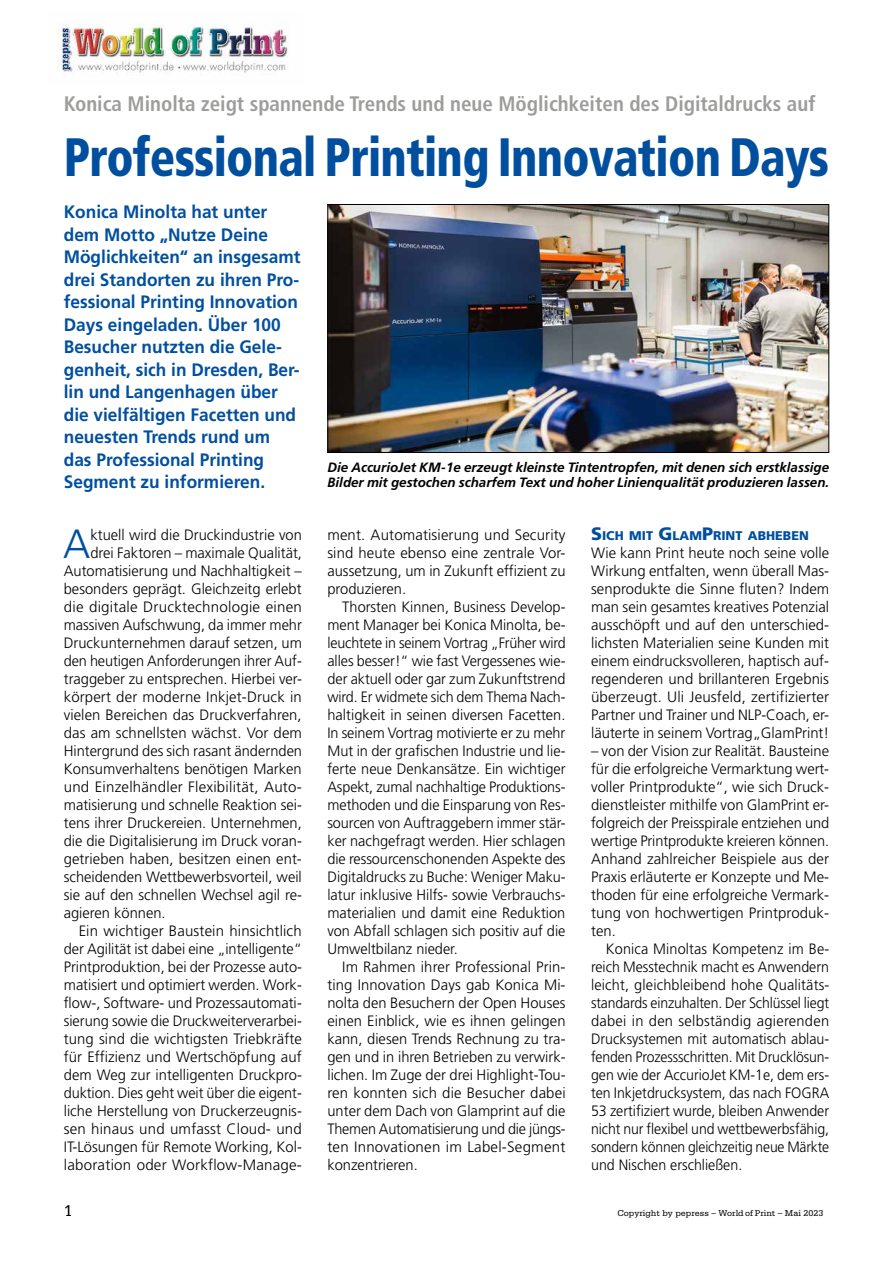
<style>
.page{position:relative;width:893px;height:1263px;background:#fff}
.page>*{position:absolute;margin:0;border:0;box-sizing:border-box;transform-origin:0 0}
.t1{font:900 condensed 54px "Frutiger";letter-spacing:-.015em;color:#004f9f;scale:.88 1}
.t2{font:300 40.8px "Frutiger";color:#004f9f}
.t3{font:700 condensed 21px "Frutiger";color:#9d9d9c}
.t4{font:700 18px/22.5px "Frutiger";color:#004f9f;scale:.96 1}
.t5{font:16.5px "Serifa";color:#000}
.t6{font:300 15px/18px "Frutiger";color:#000;text-align:justify}
.t7{font:300 15px/18px "Frutiger";color:#000;text-align:justify;scale:.96 1}
.t8{font:italic 700 13.5px/15px "Frutiger";color:#000}
.t9{font:900 12.6px "Frutiger";color:#004f9f}
.t10{font:9px "Serifa";color:#000}
.s1{font-size:18px}
</style>
<div class="page">
<img style="left:329px;top:206px;width:498px;height:245px">
<div style="left:327px;top:204px;width:502px;height:249px;border:1px solid #000"></div>
<img style="left:58px;top:23px;width:230px;height:50px">
<h3 class="t3" style="left:64px;top:91px;width:753px">Konica Minolta zeigt spannende Trends und neue Möglichkeiten des Digitaldrucks auf</h3>
<h1 class="t1" style="left:64px;top:125px;width:871px">Professional Printing Innovation Days</h1>
<p class="t4" style="left:64px;top:200px;width:248px">Konica Minolta hat unter dem Motto „Nutze Deine<br>Möglichkeiten“ an insgesamt drei Standorten zu ihren Pro&shy;fessional Printing Innovation<br>Days eingeladen. Über 100<br>Besucher nutzten die Gele&shy;genheit, sich in Dresden, Ber&shy;lin und Langenhagen über die vielfältigen Facetten und neuesten Trends rund um das Professional Printing<br>Segment zu informieren.</p>
<h2 class="t2" style="left:63px;top:521px;width:29px">A</h2>
<p class="t6" style="left:90px;top:526px;width:213px">ktuell wird die Druckindustrie von</p>
<p class="t8" style="left:327px;top:460px;width:503px">Die AccurioJet KM-1e erzeugt kleinste Tintentropfen, mit denen sich erstklassige<br>Bilder mit gestochen scharfem Text und hoher Linienqualität produzieren lassen.</p>
<p class="t9" style="left:591px;top:528px;width:219px"><span class="s1">S</span>ICH MIT <span class="s1">G</span>LAM<span class="s1">P</span>RINT ABHEBEN</p>
<p class="t6" style="left:591px;top:544px;width:240px">Wie kann Print heute noch seine volle Wirkung entfalten, wenn überall Mas&shy;senprodukte die Sinne fluten? Indem man sein gesamtes kreatives Potenzial ausschöpft und auf den unterschied&shy;lichsten Materialien seine Kunden mit einem eindrucksvolleren, haptisch auf&shy;regenderen und brillanteren Ergebnis überzeugt. Uli Jeusfeld, zertifizierter Partner und Trainer und NLP-Coach, er&shy;läuterte in seinem Vortrag„GlamPrint!</p>
<p class="t6" style="left:591px;top:742px;width:240px">– von der Vision zur Realität. Bausteine für die erfolgreiche Vermarktung wert&shy;voller Printprodukte“, wie sich Druck&shy;dienstleister mithilfe von GlamPrint er&shy;folgreich der Preisspirale entziehen und wertige Printprodukte kreieren können.<br>Anhand zahlreicher Beispiele aus der Praxis erläuterte er Konzepte und Me&shy;thoden für eine erfolgreiche Vermark&shy;tung von hochwertigen Printproduk&shy;ten.</p>
<p class="t7" style="left:591px;top:940px;width:250px;text-indent:15px">Konica Minoltas Kompetenz im Be&shy;reich Messtechnik macht es Anwendern leicht, gleichbleibend hohe Qualitäts&shy;standards einzuhalten. Der Schlüssel liegt dabei in den selbständig agierenden Drucksystemen mit automatisch ablau&shy;fenden Prozessschritten. Mit Drucklösun&shy;gen wie der AccurioJet KM-1e, dem ers&shy;ten Inkjetdrucksystem, das nach FOGRA 53 zertifiziert wurde, bleiben Anwender nicht nur flexibel und wettbewerbsfähig, sondern können gleichzeitig neue Märkte und Nischen erschließen.</p>
<p class="t6" style="left:327px;top:526px;width:240px">ment. Automatisierung und Security sind heute ebenso eine zentrale Vor&shy;aussetzung, um in Zukunft effizient zu produzieren.</p>
<p class="t6" style="left:327px;top:598px;width:240px;text-indent:15px">Thorsten Kinnen, Business Develop&shy;ment Manager bei Konica Minolta, be&shy;leuchtete in seinem Vortrag „Früher wird alles besser!“ wie fast Vergessenes wie&shy;der aktuell oder gar zum Zukunftstrend wird. Er widmete sich dem Thema Nach&shy;haltigkeit in seinen diversen Facetten.<br>In seinem Vortrag motivierte er zu mehr Mut in der grafischen Industrie und lie&shy;ferte neue Denkansätze. Ein wichtiger Aspekt, zumal nachhaltige Produktions&shy;methoden und die Einsparung von Res&shy;sourcen von Auftraggebern immer stär&shy;ker nachgefragt werden. Hier schlagen die ressourcenschonenden Aspekte des Digitaldrucks zu Buche: Weniger Maku&shy;latur inklusive Hilfs- sowie Verbrauchs&shy;materialien und damit eine Reduktion von Abfall schlagen sich positiv auf die Umweltbilanz nieder.</p>
<p class="t6" style="left:327px;top:958px;width:240px;text-indent:15px">Im Rahmen ihrer Professional Prin&shy;ting Innovation Days gab Konica Mi&shy;nolta den Besuchern der Open Houses einen Einblick, wie es ihnen gelingen kann, diesen Trends Rechnung zu tra&shy;gen und in ihren Betrieben zu verwirk&shy;lichen. Im Zuge der drei Highlight-Tou&shy;ren konnten sich die Besucher dabei unter dem Dach von Glamprint auf die Themen Automatisierung und die jüngs&shy;ten Innovationen im Label-Segment konzentrieren.</p>
<p class="t6" style="left:90px;top:544px;width:213px">drei Faktoren – maximale Qualität,</p>
<p class="t6" style="left:64px;top:562px;width:240px">Automatisierung und Nachhaltigkeit –</p>
<p class="t6" style="left:64px;top:580px;width:239px">besonders geprägt. Gleichzeitg erlebt</p>
<p class="t6" style="left:64px;top:598px;width:240px">die digitale Drucktechnologie einen</p>
<p class="t6" style="left:64px;top:616px;width:240px">massiven Aufschwung, da immer mehr</p>
<p class="t6" style="left:64px;top:634px;width:240px">Druckunternehmen darauf setzen, um</p>
<p class="t6" style="left:64px;top:652px;width:240px">den heutigen Anforderungen ihrer Auf-</p>
<p class="t6" style="left:64px;top:670px;width:240px">traggeber zu entsprechen. Hierbei ver-</p>
<p class="t6" style="left:64px;top:688px;width:240px">körpert der moderne Inkjet-Druck in</p>
<p class="t6" style="left:64px;top:706px;width:239px">vielen Bereichen das Druckverfahren,</p>
<p class="t6" style="left:64px;top:724px;width:240px">das am schnellsten wächst. Vor dem</p>
<p class="t6" style="left:64px;top:742px;width:240px">Hintergrund des sich rasant ändernden</p>
<p class="t6" style="left:64px;top:760px;width:239px">Konsumverhaltens benötigen Marken</p>
<p class="t6" style="left:64px;top:778px;width:238px">und Einzelhändler Flexibilität, Auto-</p>
<p class="t6" style="left:64px;top:796px;width:240px">matisierung und schnelle Reaktion sei-</p>
<p class="t6" style="left:64px;top:814px;width:240px">tens ihrer Druckereien. Unternehmen,</p>
<p class="t6" style="left:64px;top:832px;width:240px">die die Digitalisierung im Druck voran-</p>
<p class="t6" style="left:64px;top:850px;width:240px">getrieben haben, besitzen einen ent-</p>
<p class="t6" style="left:64px;top:868px;width:240px">scheidenden Wettbewerbsvorteil, weil</p>
<p class="t6" style="left:64px;top:886px;width:240px">sie auf den schnellen Wechsel agil re-</p>
<p class="t6" style="left:64px;top:904px;width:103px">agieren können.</p>
<p class="t6" style="left:79px;top:922px;width:225px">Ein wichtiger Baustein hinsichtlich</p>
<p class="t6" style="left:64px;top:940px;width:240px">der Agilität ist dabei eine „intelligente“</p>
<p class="t6" style="left:64px;top:958px;width:239px">Printproduktion, bei der Prozesse auto-</p>
<p class="t6" style="left:64px;top:976px;width:240px">matisiert und optimiert werden. Work-</p>
<p class="t6" style="left:64px;top:994px;width:240px">flow-, Software- und Prozessautomati-</p>
<p class="t6" style="left:64px;top:1012px;width:240px">sierung sowie die Druckweiterverarbei-</p>
<p class="t6" style="left:64px;top:1030px;width:240px">tung sind die wichtigsten Triebkräfte</p>
<p class="t6" style="left:64px;top:1048px;width:240px">für Effizienz und Wertschöpfung auf</p>
<p class="t6" style="left:64px;top:1066px;width:240px">dem Weg zur intelligenten Druckpro-</p>
<p class="t6" style="left:64px;top:1084px;width:240px">duktion. Dies geht weit über die eigent-</p>
<p class="t6" style="left:64px;top:1102px;width:240px">liche Herstellung von Druckerzeugnis-</p>
<p class="t6" style="left:64px;top:1120px;width:240px">sen hinaus und umfasst Cloud- und</p>
<p class="t6" style="left:64px;top:1138px;width:240px">IT-Lösungen für Remote Working, Kol-</p>
<p class="t6" style="left:64px;top:1156px;width:240px">laboration oder Workflow-Manage-</p>
<p class="t5" style="left:64px;top:1201px;width:11px">1</p>
<p class="t10" style="left:617px;top:1208px;width:207px">Copyright by pepress – World of Print – Mai 2023</p>
</div>
